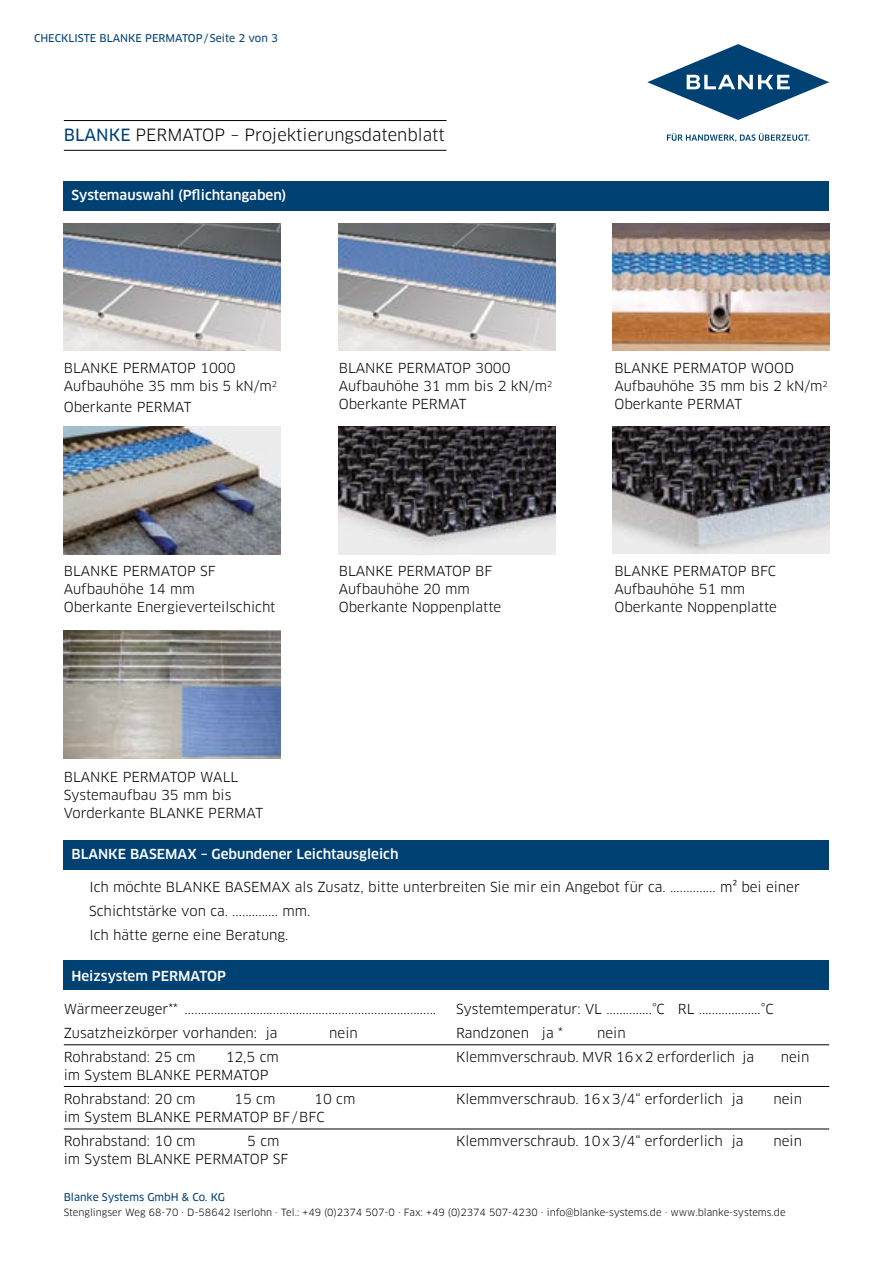
<style>
.page{position:relative;width:893px;height:1263px;background:#fff}
.page>*{position:absolute;margin:0;border:0;box-sizing:border-box;transform-origin:0 0}
.t1{font:16.5px "Clan OT";color:#000}
.t2{font:13.5px/18px "Clan OT";color:#000}
.t3{font:500 13.5px "Clan OT";color:#fff}
.t4{font:10.5px "Clan OT News";color:#004174}
.t5{font:9.75px "Clan OT";color:#000}
.s1{font-family:"Clan OT News";color:#004174}
</style>
<div class="page">
<div style="left:64px;top:960px;width:765px;height:30px;background:#004174"></div>
<div style="left:64px;top:840px;width:765px;height:30px;background:#004174"></div>
<div style="left:64px;top:181px;width:765px;height:29px;background:#004174"></div>
<svg style="left:667px;top:133px;width:143px;height:9px"></svg>
<svg style="left:647px;top:44px;width:182px;height:76px"></svg>
<hr style="left:64px;top:150px;width:382px;height:1px;background:#000">
<hr style="left:64px;top:120px;width:382px;height:1px;background:#000">
<img style="left:64px;top:223px;width:217px;height:128px">
<img style="left:613px;top:223px;width:216px;height:128px">
<img style="left:613px;top:426px;width:216px;height:128px">
<img style="left:64px;top:427px;width:216px;height:127px">
<img style="left:339px;top:426px;width:216px;height:128px">
<img style="left:64px;top:630px;width:216px;height:128px">
<img style="left:339px;top:223px;width:217px;height:128px">
<hr style="left:64px;top:1044px;width:765px;height:1px;background:#000">
<hr style="left:64px;top:1086px;width:765px;height:1px;background:#000">
<hr style="left:64px;top:1128px;width:765px;height:1px;background:#000">
<p class="t4" style="left:34px;top:32px;width:245px">CHECKLISTE BLANKE PERMATOP/Seite 2 von 3</p>
<p class="t1" style="left:64px;top:125px;width:383px"><span class="s1">BLANKE</span> PERMATOP – Projektierungsdatenblatt</p>
<p class="t3" style="left:71px;top:187px;width:217px">Systemauswahl (Pflichtangaben)</p>
<p class="t2" style="left:64px;top:359px;width:215px">BLANKE PERMATOP 1000<br>Aufbauhöhe 35 mm bis 5 kN/m<sup>2</sup></p>
<p class="t2" style="left:64px;top:398px;width:129px">Oberkante PERMAT</p>
<p class="t2" style="left:339px;top:359px;width:215px">BLANKE PERMATOP 3000<br>Aufbauhöhe 31 mm bis 2 kN/m<sup>2<br></sup>Oberkante PERMAT</p>
<p class="t2" style="left:614px;top:359px;width:215px">BLANKE PERMATOP WOOD<br>Aufbauhöhe 35 mm bis 2 kN/m<sup>2<br></sup>Oberkante PERMAT</p>
<p class="t2" style="left:64px;top:562px;width:213px">BLANKE PERMATOP SF<br>Aufbauhöhe 14 mm<br>Oberkante Energieverteilschicht</p>
<p class="t2" style="left:339px;top:562px;width:164px">BLANKE PERMATOP BF<br>Aufbauhöhe 20 mm<br>Oberkante Noppenplatte</p>
<p class="t2" style="left:614px;top:562px;width:164px">BLANKE PERMATOP BFC<br>Aufbauhöhe 51 mm<br>Oberkante Noppenplatte</p>
<p class="t2" style="left:64px;top:768px;width:201px">BLANKE PERMATOP WALL<br>Systemaufbau 35 mm bis<br>Vorderkante BLANKE PERMAT</p>
<p class="t3" style="left:71px;top:846px;width:329px">BLANKE BASEMAX – Gebundener Leichtausgleich</p>
<p class="t2" style="left:89px;top:875px;width:712px;line-height:24px">Ich möchte BLANKE BASEMAX als Zusatz, bitte unterbreiten Sie mir ein Angebot für ca. .............. m² bei einer<br>Schichtstärke von ca. .............. mm.<br>Ich hätte gerne eine Beratung.</p>
<p class="t3" style="left:71px;top:968px;width:156px">Heizsystem PERMATOP</p>
<p class="t2" style="left:64px;top:996px;width:374px;line-height:24px">Wärmeerzeuger** .............................................................................<br>Zusatzheizkörper vorhanden: ja</p>
<p class="t2" style="left:329px;top:1023px;width:30px">nein</p>
<p class="t2" style="left:64px;top:1047px;width:133px">Rohrabstand: 25 cm</p>
<p class="t2" style="left:64px;top:1047px;width:217px;text-indent:162px">12,5 cm im System BLANKE PERMATOP</p>
<p class="t2" style="left:64px;top:1089px;width:133px">Rohrabstand: 20 cm</p>
<p class="t2" style="left:234px;top:1089px;width:43px">15 cm</p>
<p class="t2" style="left:64px;top:1089px;width:293px;text-indent:250px">10 cm im System BLANKE PERMATOP BF/BFC</p>
<p class="t2" style="left:64px;top:1131px;width:133px">Rohrabstand: 10 cm</p>
<p class="t2" style="left:64px;top:1131px;width:226px;text-indent:183px">5 cm im System BLANKE PERMATOP SF</p>
<p class="t2" style="left:456px;top:996px;width:319px;line-height:24px">Systemtemperatur: VL ..............°C RL ...................°C<br>Randzonen ja *</p>
<p class="t2" style="left:456px;top:1020px;width:300px;line-height:24px;text-indent:141px">nein<br>Klemmverschraub. MVR 16x2 erforderlich ja</p>
<p class="t2" style="left:781px;top:1047px;width:30px">nein</p>
<p class="t2" style="left:456px;top:1089px;width:289px">Klemmverschraub. 16x3/4“ erforderlich ja</p>
<p class="t2" style="left:773px;top:1089px;width:30px">nein</p>
<p class="t2" style="left:456px;top:1131px;width:289px">Klemmverschraub. 10x3/4“ erforderlich ja</p>
<p class="t2" style="left:773px;top:1131px;width:30px">nein</p>
<p class="t4" style="left:64px;top:1191px;width:163px">Blanke Systems GmbH &amp; Co. KG</p>
<p class="t5" style="left:64px;top:1207px;width:723px">Stenglingser Weg 68-70 · D-58642 Iserlohn · Tel.: +49 (0)2374 507-0 · Fax: +49 (0)2374 507-4230 · info@blanke-systems.de · www.blanke-systems.de</p>
</div>
